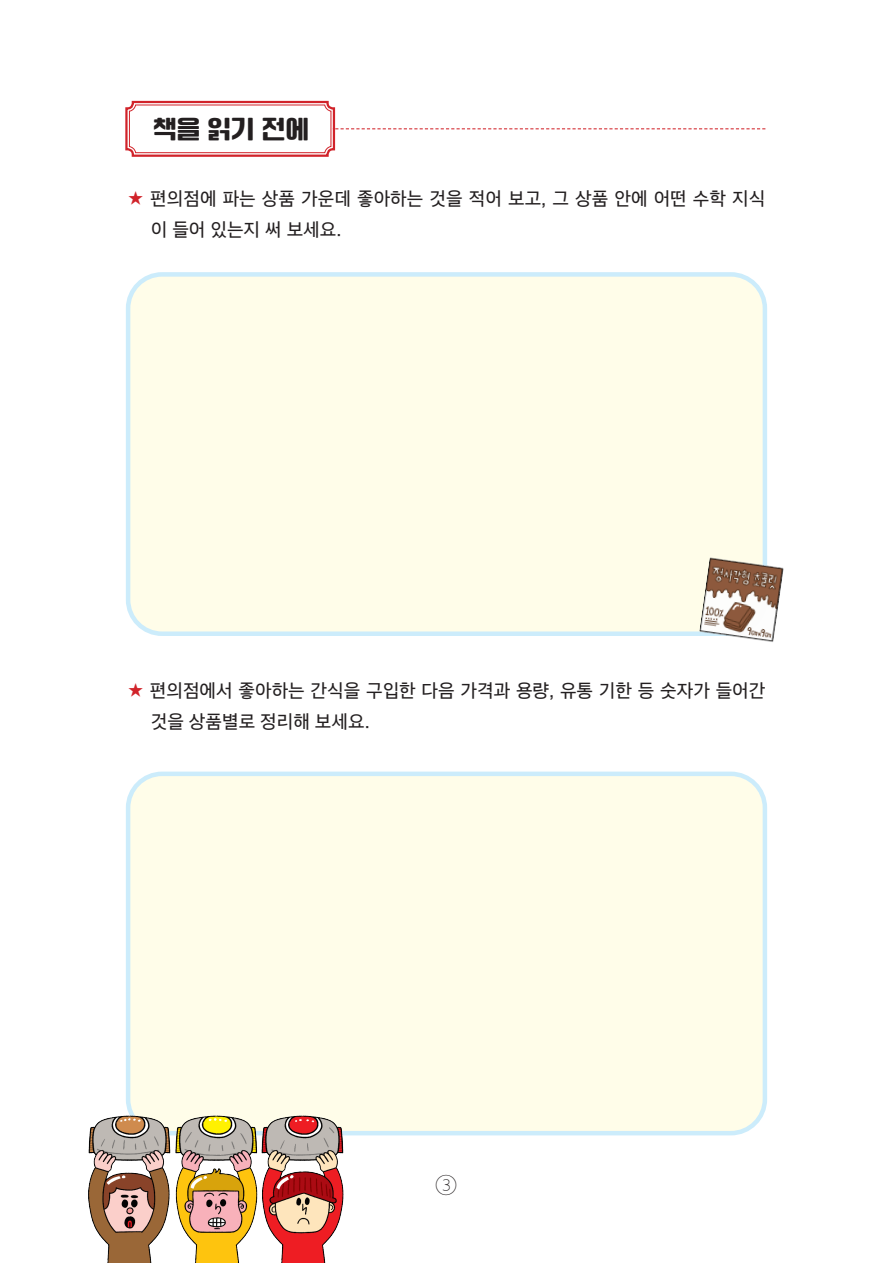
<style>
.page{position:relative;width:893px;height:1263px;background:#fff}
.page>*{position:absolute;margin:0;border:0;box-sizing:border-box;transform-origin:0 0}
.t1{font:27px "OTMBC 1961 Gulim M";color:#231f20}
.t2{font:23.4px "OT Gulim T";color:#231f20}
.t3{font:18px/31.5px "OTM Gothic M";color:#231f20}
.s1{color:#d1232a}
</style>
<div class="page">
<svg style="left:125px;top:100px;width:640px;height:57px"></svg>
<div style="left:129px;top:105px;width:202px;height:48px;border:1px solid #d1232a;border-radius:6px"></div>
<div style="left:128px;top:274px;width:637px;height:360px;background:#fffde9;border-radius:34px"></div>
<div style="left:126px;top:272px;width:641px;height:364px;border:4px solid #ccecfb;border-radius:34px"></div>
<div style="left:128px;top:774px;width:637px;height:359px;background:#fffde9;border-radius:34px"></div>
<div style="left:126px;top:772px;width:641px;height:363px;border:4px solid #ccecfb;border-radius:34px"></div>
<img style="left:699px;top:556px;width:85px;height:86px">
<img style="left:88px;top:1101px;width:267px;height:162px">
<p class="t1" style="left:153px;top:115px;width:157px">책을 읽기 전에</p>
<p class="t3" style="left:151px;top:183px;width:616px;text-indent:-23px"><span class="s1">★</span> 편의점에 파는 상품 가운데 좋아하는 것을 적어 보고, 그 상품 안에 어떤 수학 지식 이 들어 있는지 써 보세요.</p>
<p class="t3" style="left:151px;top:675px;width:616px;text-indent:-23px"><span class="s1">★</span> 편의점에서 좋아하는 간식을 구입한 다음 가격과 용량, 유통 기한 등 숫자가 들어간 것을 상품별로 정리해 보세요.</p>
<p class="t2" style="left:435px;top:1173px;width:23px">③</p>
</div>
